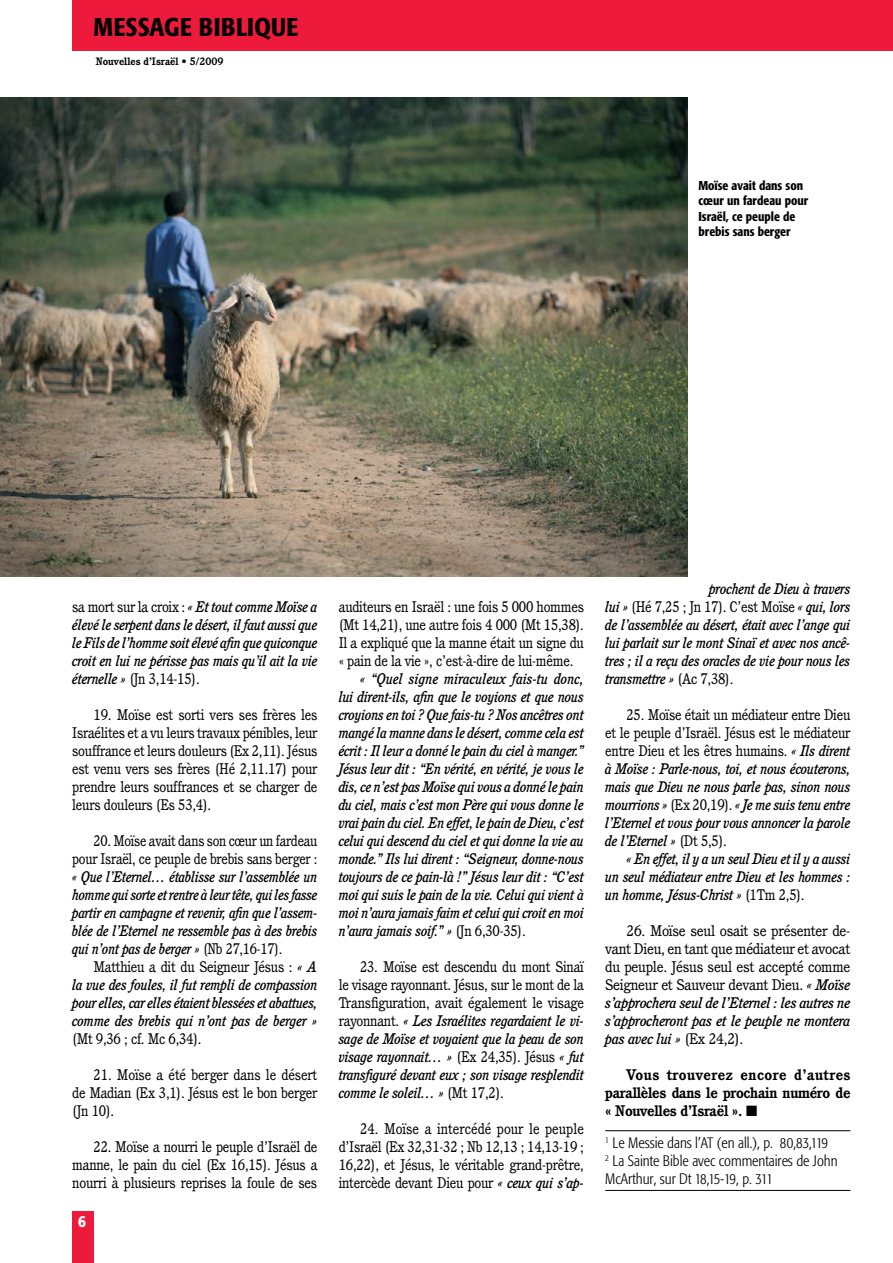
<style>
.page{position:relative;width:893px;height:1263px;background:#fff}
.page>*{position:absolute;margin:0;border:0;box-sizing:border-box;transform-origin:0 0}
.t1{font:500 condensed 25.5px "Formata";letter-spacing:.02em;color:#000}
.t2{font:500 condensed 16.5px "Formata";color:#fff}
.t3{font:italic 500 15px/18px "Cushing";letter-spacing:-.02em;color:#000;text-align:justify;scale:.95 1}
.t4{font:15px/18px "Cushing";letter-spacing:-.02em;color:#000;text-align:justify;scale:.95 1}
.t5{font:15px/18px "Cushing";letter-spacing:-.02em;color:#000;text-align:justify}
.t6{font:italic 500 15px/18px "Cushing";letter-spacing:-.02em;color:#000;text-align:justify;scale:.93 1}
.t7{font:300 condensed 15px/18px "Formata";color:#000}
.t8{font:700 15px/18px "Cushing";letter-spacing:-.02em;color:#000;text-align:justify}
.t9{font:15px/18px "Cushing";letter-spacing:-.02em;color:#000;text-align:right;scale:.93 1}
.t10{font:500 condensed 12.75px/15.3px "Formata";color:#000}
.t11{font:700 10.5px "Cushing";color:#000}
.s1{font-weight:400;font-style:normal}
.s2{font-weight:500;font-style:italic}
</style>
<div class="page">
<img style="left:0;top:98px;width:688px;height:478px">
<div style="left:72px;top:0;width:821px;height:50px;background:#ed1a3b"></div>
<div style="left:72px;top:1212px;width:22px;height:51px;background:#ed1a3b"></div>
<hr style="left:892px;top:0;width:1px;height:50px;background:#a3238e">
<hr style="left:605px;top:1130px;width:245px;height:1px;background:#000">
<hr style="left:605px;top:1190px;width:245px;height:1px;background:#000">
<h1 class="t1" style="left:94px;top:11px;width:206px">MESSAGE BIBLIQUE</h1>
<p class="t11" style="left:96px;top:55px;width:129px">Nouvelles d’Israël • 5/2009</p>
<p class="t10" style="left:698px;top:178px;width:111px">Moïse avait dans son cœur un fardeau pour<br>Israël, ce peuple de brebis sans berger</p>
<p class="t3" style="left:72px;top:598px;width:260px"><span class="s1">sa mort sur la croix :</span> « Et tout comme Moïse a élevé le serpent dans le désert, il faut aussi que le Fils de l’homme soit élevé afin que quiconque croit en lui ne périsse pas mais qu’il ait la vie éternelle » <span class="s1">(Jn 3,14-15).</span></p>
<p class="t4" style="left:72px;top:706px;width:260px;text-indent:21px">19. Moïse est sorti vers ses frères les Israélites et a vu leurs travaux pénibles, leur souffrance et leurs douleurs (Ex 2,11). Jésus est venu vers ses frères (Hé 2,11.17) pour prendre leurs souffrances et se charger de leurs douleurs (Es 53,4).</p>
<p class="t9" style="left:72px;top:832px;width:265px">20. Moïse avait dans son cœur un fardeau pour Israël, ce peuple de brebis sans berger :</p>
<p class="t6" style="left:72px;top:868px;width:265px">« Que l’Eternel… établisse sur l’assemblée un homme qui sorte et rentre à leur tête, qui les fasse partir en campagne et revenir, afin que l’assem&shy;blée de l’Eternel ne ressemble pas à des brebis qui n’ont pas de berger » <span class="s1">(Nb 27,16-17).</span></p>
<p class="t3" style="left:72px;top:958px;width:260px;text-indent:21px"><span class="s1">Matthieu a dit du Seigneur Jésus :</span> « A la vue des foules, il fut rempli de compassion pour elles, car elles étaient blessées et abattues, comme des brebis qui n’ont pas de berger »</p>
<p class="t4" style="left:72px;top:1030px;width:138px">(Mt 9,36 ; cf. Mc 6,34).</p>
<p class="t4" style="left:72px;top:1066px;width:260px;text-indent:21px">21. Moïse a été berger dans le désert de Madian (Ex 3,1). Jésus est le bon berger (Jn 10).</p>
<p class="t4" style="left:72px;top:1138px;width:260px;text-indent:21px">22. Moïse a nourri le peuple d’Israël de manne, le pain du ciel (Ex 16,15). Jésus a nourri à plusieurs reprises la foule de ses</p>
<p class="t2" style="left:78px;top:1211px;width:9px">6</p>
<p class="t4" style="left:339px;top:598px;width:260px">auditeurs en Israël : une fois 5 000 hommes (Mt 14,21), une autre fois 4 000 (Mt 15,38).<br>Il a expliqué que la manne était un signe du « pain de la vie », c’est-à-dire de lui-même.</p>
<p class="t3" style="left:339px;top:670px;width:260px;text-indent:21px">« “Quel signe miraculeux fais-tu donc, lui dirent-ils, afin que le voyions et que nous croyions en toi ? Que fais-tu ? Nos ancêtres ont mangé la manne dans le désert, comme cela est écrit : Il leur a donné le pain du ciel à manger.” Jésus leur dit : “En vérité, en vérité, je vous le dis, ce n’est pas Moïse qui vous a donné le pain du ciel, mais c’est mon Père qui vous donne le vrai pain du ciel. En effet, le pain de Dieu, c’est celui qui descend du ciel et qui donne la vie au monde.” Ils lui dirent : “Seigneur, donne-nous toujours de ce pain-là !” Jésus leur dit : “C’est moi qui suis le pain de la vie. Celui qui vient à moi n’aura jamais faim et celui qui croit en moi n’aura jamais soif.” » <span class="s1">(Jn 6,30-35).</span></p>
<p class="t3" style="left:339px;top:958px;width:260px;text-indent:21px"><span class="s1">23. Moïse est descendu du mont Sinaï le visage rayonnant. Jésus, sur le mont de la Transfiguration, avait également le visage rayonnant.</span> « Les Israélites regardaient le vi&shy;sage de Moïse et voyaient que la peau de son visage rayonnait… » <span class="s1">(Ex 24,35). Jésus</span> « fut transfiguré devant eux ; son visage resplendit comme le soleil… » <span class="s1">(Mt 17,2).</span></p>
<p class="t4" style="left:339px;top:1120px;width:260px;text-indent:21px">24. Moïse a intercédé pour le peuple d’Israël (Ex 32,31-32 ; Nb 12,13 ; 14,13-19 ; 16,22), et Jésus, le véritable grand-prêtre, intercède devant Dieu pour <span class="s2">« ceux qui s’ap-</span></p>
<p class="t3" style="left:605px;top:580px;width:260px;text-indent:104px">prochent de Dieu à travers lui » <span class="s1">(Hé 7,25 ; Jn 17). C’est Moïse</span> « qui, lors de l’assemblée au désert, était avec l’ange qui lui parlait sur le mont Sinaï et avec nos ancê&shy;tres ; il a reçu des oracles de vie pour nous les transmettre » <span class="s1">(Ac 7,38).</span></p>
<p class="t3" style="left:605px;top:706px;width:260px;text-indent:21px"><span class="s1">25. Moïse était un médiateur entre Dieu et le peuple d’Israël. Jésus est le médiateur entre Dieu et les êtres humains.</span> « Ils dirent à Moïse : Parle-nous, toi, et nous écouterons, mais que Dieu ne nous parle pas, sinon nous mourrions » <span class="s1">(Ex 20,19).</span> «Je me suis tenu entre l’Eternel et vous pour vous annoncer la parole de l’Eternel » <span class="s1">(Dt 5,5).</span></p>
<p class="t3" style="left:605px;top:850px;width:260px;text-indent:21px">« En effet, il y a un seul Dieu et il y a aussi un seul médiateur entre Dieu et les hommes : un homme, Jésus-Christ » <span class="s1">(1Tm 2,5).</span></p>
<p class="t5" style="left:605px;top:922px;width:247px;text-indent:21px">26. Moïse seul osait se présenter de&shy;vant Dieu, en tant que médiateur et avocat du peuple. Jésus seul est accepté comme Seigneur et Sauveur devant Dieu. <span class="s2">« Moïse s’approchera seul de l’Eternel : les autres ne s’approcheront pas et le peuple ne montera pas avec lui »</span> (Ex 24,2).</p>
<p class="t8" style="left:605px;top:1066px;width:247px;text-indent:21px">Vous trouverez encore d’autres parallèles dans le prochain numéro de « Nouvelles d’Israël ». ■</p>
<p class="t7" style="left:605px;top:1133px;width:234px"><sup>1</sup> Le Messie dans l’AT (en all.), p. 80,83,119<br><sup>2</sup> La Sainte Bible avec commentaires de John<br>McArthur, sur Dt 18,15-19, p. 311</p>
</div>
